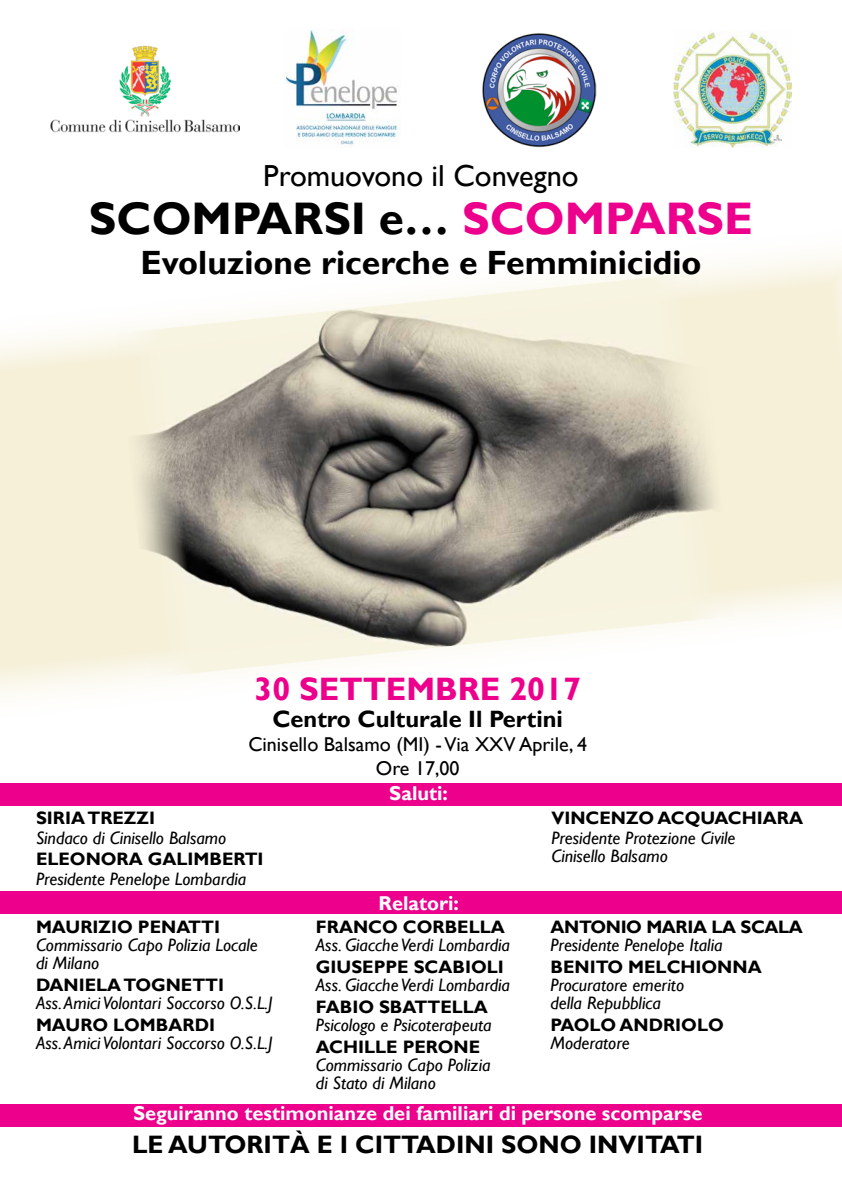
<style>
.page{position:relative;width:842px;height:1191px;background:#fff}
.page>*{position:absolute;margin:0;border:0;box-sizing:border-box;transform-origin:0 0}
.t1{font:700 45.6px "Gill Sans";color:#000}
.t2{font:700 45.6px "Gill Sans";color:#ec008c}
.t3{font:700 33.6px "Gill Sans";color:#000}
.t4{font:700 32.4px "Gill Sans";color:#ec008c}
.t5{font:30.4px "Gill Sans";color:#000}
.t6{font:700 25.2px "Gill Sans";color:#000}
.t7{font:700 23.6px "Gill Sans";color:#000}
.t8{font:700 20px "Gill Sans";color:#fff}
.t9{font:20px "Gill Sans";color:#000}
.t10{font:italic 18px/18px "Gill Sans";color:#000}
.t11{font:700 18px "Gill Sans";color:#000}
.t12{font:700 18px "Gill Sans";letter-spacing:-.02em;color:#000}
.s1{color:#ec008c}
</style>
<div class="page">
<div style="left:0;top:783px;width:842px;height:22px;background:#ec008c"></div>
<div style="left:0;top:891px;width:842px;height:22px;background:#ec008c"></div>
<div style="left:0;top:1104px;width:842px;height:22px;background:#ec008c"></div>
<svg style="left:0;top:254px;width:842px;height:441px;fill:#f6f0d8"></svg>
<img style="left:109px;top:272px;width:632px;height:406px">
<img style="left:482px;top:33px;width:114px;height:114px">
<img style="left:50px;top:45px;width:189px;height:88px">
<img style="left:673px;top:31px;width:118px;height:116px">
<img style="left:285px;top:30px;width:115px;height:117px">
<h3 class="t5" style="left:263px;top:158px;width:317px">Promuovono il Convegno</h3>
<h1 class="t1" style="left:89px;top:191px;width:66px">SCOM</h1>
<h1 class="t1" style="left:232px;top:191px;width:296px">PARSI E… <span class="s1">SCOM</span></h1>
<h1 class="t2" style="left:605px;top:191px;width:143px">PARSE</h1>
<h2 class="t3" style="left:140px;top:243px;width:562px">EVOLUZIONE RICERCHE E FEMMINICIDIO</h2>
<h3 class="t4" style="left:254px;top:669px;width:328px">30 SETTEMBRE 2017</h3>
<h3 class="t7" style="left:272px;top:704px;width:292px">CENTRO CULTURALE I L PERTINI</h3>
<p class="t9" style="left:248px;top:732px;width:340px">Cinisello Balsamo (MI) - Via XXV Aprile, 4</p>
<p class="t11" style="left:36px;top:807px;width:121px">SIRIA TREZZI</p>
<p class="t10" style="left:36px;top:829px;width:192px">Sindaco di Cinisello Balsamo</p>
<p class="t11" style="left:36px;top:847px;width:229px">ELEONORA GALIMBERTI</p>
<p class="t10" style="left:36px;top:870px;width:212px">Presidente Penelope Lombardia</p>
<p class="t11" style="left:36px;top:916px;width:186px">MAURIZIO PENATTI</p>
<p class="t10" style="left:36px;top:936px;width:223px">Commissario Capo Polizia Locale di Milano</p>
<p class="t11" style="left:36px;top:974px;width:190px">DANIELA TOG NETTI</p>
<p class="t10" style="left:36px;top:994px;width:238px">Ass. Amici Volontari Soccorso O.S.L.J</p>
<p class="t11" style="left:36px;top:1014px;width:181px">MAURO LOMBARDI</p>
<p class="t10" style="left:36px;top:1034px;width:238px">Ass. Amici Volontari Soccorso O.S.L.J</p>
<p class="t9" style="left:376px;top:756px;width:85px">Ore 17,00</p>
<p class="t8" style="left:389px;top:781px;width:60px">SALUTI:</p>
<p class="t8" style="left:378px;top:891px;width:82px">RELATORI:</p>
<p class="t11" style="left:316px;top:916px;width:190px">FRANCO CORBELLA</p>
<p class="t10" style="left:316px;top:936px;width:196px">Ass. Giacche Verdi Lombardia</p>
<p class="t11" style="left:316px;top:956px;width:189px">GIUSEPPE SCABIOLI</p>
<p class="t10" style="left:316px;top:976px;width:196px">Ass. Giacche Verdi Lombardia</p>
<p class="t11" style="left:316px;top:996px;width:174px">FABIO SBATTELLA</p>
<p class="t10" style="left:316px;top:1016px;width:177px">Psicologo e Psicoterapeuta</p>
<p class="t11" style="left:316px;top:1036px;width:166px">ACHILLE PERONE</p>
<p class="t10" style="left:316px;top:1056px;width:176px">Commissario Capo Polizia di Stato di Milano</p>
<p class="t11" style="left:551px;top:807px;width:253px">VINCENZO ACQUACHIARA</p>
<p class="t10" style="left:551px;top:829px;width:185px">Presidente Protezione Civile<br>Cinisello Balsamo</p>
<p class="t12" style="left:550px;top:916px;width:254px">ANTONIO MARIA LA SCALA</p>
<p class="t10" style="left:550px;top:936px;width:173px">Presidente Penelope Italia</p>
<p class="t11" style="left:550px;top:956px;width:213px">BENITO MELCHIONNA</p>
<p class="t10" style="left:550px;top:976px;width:135px">Procuratore emerito della Repubblica</p>
<p class="t11" style="left:550px;top:1014px;width:175px">PAOLO ANDRIOLO</p>
<p class="t10" style="left:550px;top:1034px;width:81px">Moderatore</p>
<p class="t8" style="left:133px;top:1101px;width:571px">SEGUIRANNO TESTIMONIANZE DEI FAMILIARI DI PERSONE SCOMPARSE</p>
<h3 class="t6" style="left:132px;top:1129px;width:573px">LE AUTORITÀ E I CITTADINI SONO INVITATI</h3>
</div>
